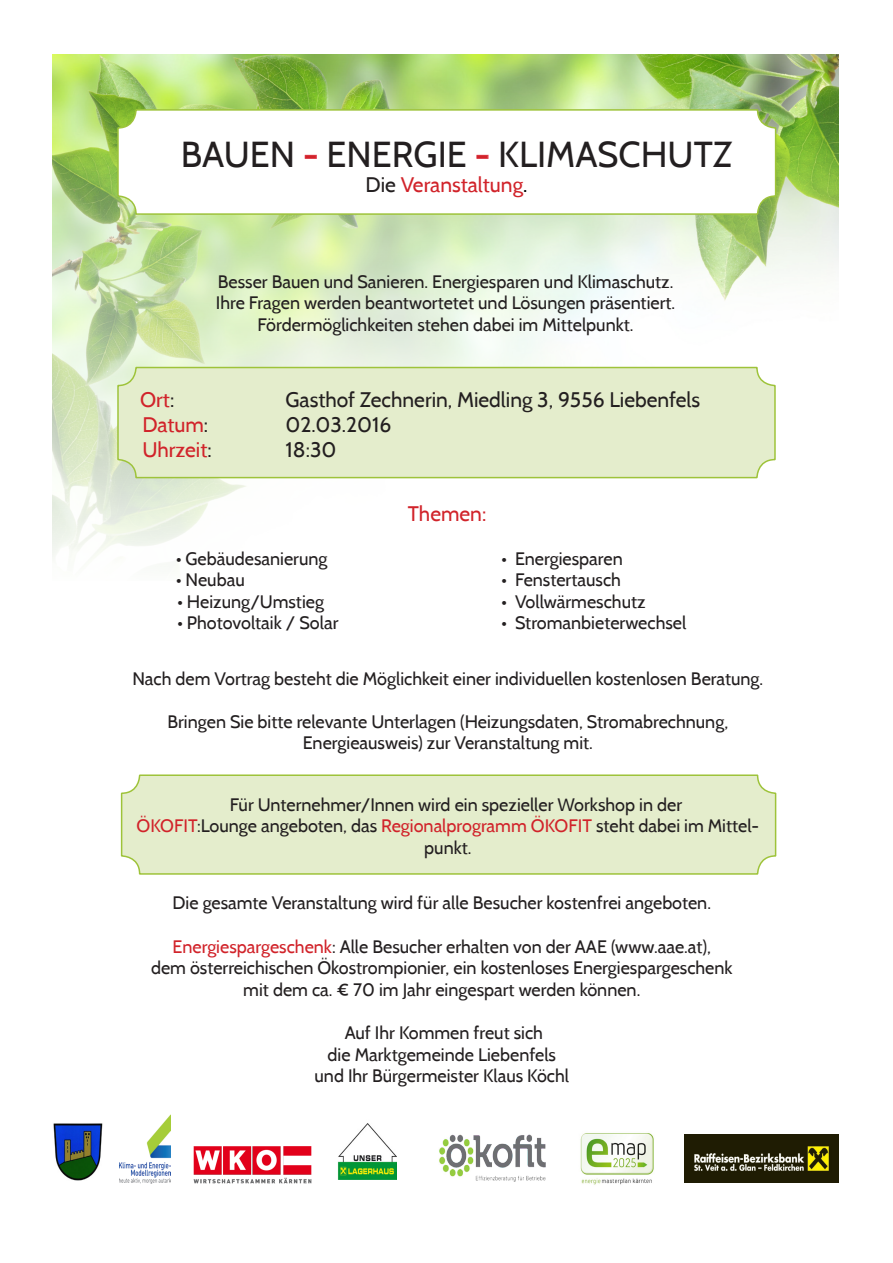
<style>
.page{position:relative;width:893px;height:1263px;background:#fff}
.page>*{position:absolute;margin:0;border:0;box-sizing:border-box;transform-origin:0 0}
.t1{font:36px "Cabin";color:#231f20}
.t2{font:21px "Cabin";color:#231f20}
.t3{font:21px "Cabin";color:#d1232a}
.t4{font:18px/21.6px "Cabin";color:#231f20;text-align:center}
.s1{color:#d1232a}
.s2{color:#231f20}
.s3{color:#000}
</style>
<div class="page">
<img style="left:52px;top:54px;width:787px;height:504px">
<img style="left:439px;top:1134px;width:107px;height:47px">
<img style="left:193px;top:1146px;width:118px;height:37px">
<img style="left:53px;top:1123px;width:50px;height:57px">
<img style="left:580px;top:1133px;width:74px;height:52px">
<div style="left:118px;top:367px;width:657px;height:111px;background:#e4edcc;border-radius:18px"></div>
<div style="left:117px;top:367px;width:659px;height:111px;border:2px solid #9ec33a;border-radius:18px"></div>
<div style="left:118px;top:110px;width:658px;height:104px;background:#fff;border-radius:18px"></div>
<svg style="left:305px;top:155px;width:11px;height:3px"></svg>
<svg style="left:477px;top:155px;width:11px;height:3px"></svg>
<div style="left:117px;top:109px;width:659px;height:106px;border:2px solid #9ec33a;border-radius:18px"></div>
<div style="left:122px;top:775px;width:654px;height:99px;background:#e4edcc;border-radius:18px"></div>
<div style="left:121px;top:774px;width:655px;height:101px;border:2px solid #9ec33a;border-radius:18px"></div>
<img style="left:337px;top:1123px;width:59px;height:56px">
<img style="left:685px;top:1135px;width:154px;height:48px">
<img style="left:119px;top:1115px;width:51px;height:68px">
<p class="t1" style="left:181px;top:132px;width:553px">BAUEN <span class="s1">-</span> ENERGIE <span class="s1">-</span> KLIMASCHUTZ</p>
<p class="t3" style="left:366px;top:172px;width:163px"><span class="s2">Die</span> Veranstaltung<span class="s3">.</span></p>
<p class="t4" style="left:218px;top:270px;width:457px">Besser Bauen und Sanieren. Energiesparen und Klimaschutz.</p>
<p class="t4" style="left:216px;top:292px;width:461px">Ihre Fragen werden beantwortetet und Lösungen präsentiert.</p>
<p class="t4" style="left:258px;top:314px;width:377px">Fördermöglichkeiten stehen dabei im Mittelpunkt.</p>
<p class="t3" style="left:140px;top:386px;width:36px">Ort<span class="s2">:</span></p>
<p class="t2" style="left:285px;top:386px;width:416px">Gasthof Zechnerin, Miedling 3, 9556 Liebenfels</p>
<p class="t3" style="left:142px;top:411px;width:67px">Datum<span class="s2">:</span></p>
<p class="t2" style="left:285px;top:411px;width:108px">02.03.2016</p>
<p class="t3" style="left:142px;top:437px;width:71px">Uhrzeit<span class="s2">:</span></p>
<p class="t2" style="left:285px;top:437px;width:53px">18:30</p>
<p class="t3" style="left:408px;top:501px;width:80px">Themen:</p>
<p class="t4" style="left:176px;top:547px;width:153px">• Gebäudesanierung</p>
<p class="t4" style="left:501px;top:547px;width:123px">• Energiesparen</p>
<p class="t4" style="left:176px;top:569px;width:70px">• Neubau</p>
<p class="t4" style="left:501px;top:569px;width:121px">• Fenstertausch</p>
<p class="t4" style="left:177px;top:590px;width:148px">• Heizung/Umstieg</p>
<p class="t4" style="left:501px;top:590px;width:146px">• Vollwärmeschutz</p>
<p class="t4" style="left:177px;top:612px;width:163px">• Photovoltaik / Solar</p>
<p class="t4" style="left:501px;top:612px;width:186px">• Stromanbieterwechsel</p>
<p class="t4" style="left:132px;top:667px;width:632px">Nach dem Vortrag besteht die Möglichkeit einer individuellen kostenlosen Beratung.</p>
<p class="t4" style="left:168px;top:711px;width:562px">Bringen Sie bitte relevante Unterlagen (Heizungsdaten, Stromabrechnung,</p>
<p class="t4" style="left:303px;top:732px;width:292px">Energieausweis) zur Veranstaltung mit.</p>
<p class="t4" style="left:230px;top:793px;width:454px">Für Unternehmer/Innen wird ein spezieller Workshop in der</p>
<p class="t4" style="left:137px;top:815px;width:624px"><span class="s1">ÖKOFIT</span>:Lounge angeboten, das <span class="s1">Regionalprogramm ÖKOFIT</span> steht dabei im Mittel&shy;punkt.</p>
<p class="t4" style="left:173px;top:892px;width:540px">Die gesamte Veranstaltung wird für alle Besucher kostenfrei angeboten.</p>
<p class="t4" style="left:173px;top:935px;width:540px"><span class="s1">Energiespargeschenk</span>: Alle Besucher erhalten von der AAE (www.aae.at),</p>
<p class="t4" style="left:151px;top:957px;width:583px">dem österreichischen Ökostrompionier, ein kostenloses Energiespargeschenk</p>
<p class="t4" style="left:243px;top:978px;width:399px">mit dem ca. € 70 im Jahr eingespart werden können.</p>
<p class="t4" style="left:345px;top:1022px;width:200px">Auf Ihr Kommen freut sich</p>
<p class="t4" style="left:328px;top:1043px;width:230px">die Marktgemeinde Liebenfels</p>
<p class="t4" style="left:314px;top:1065px;width:256px">und Ihr Bürgermeister Klaus Köchl</p>
</div>
